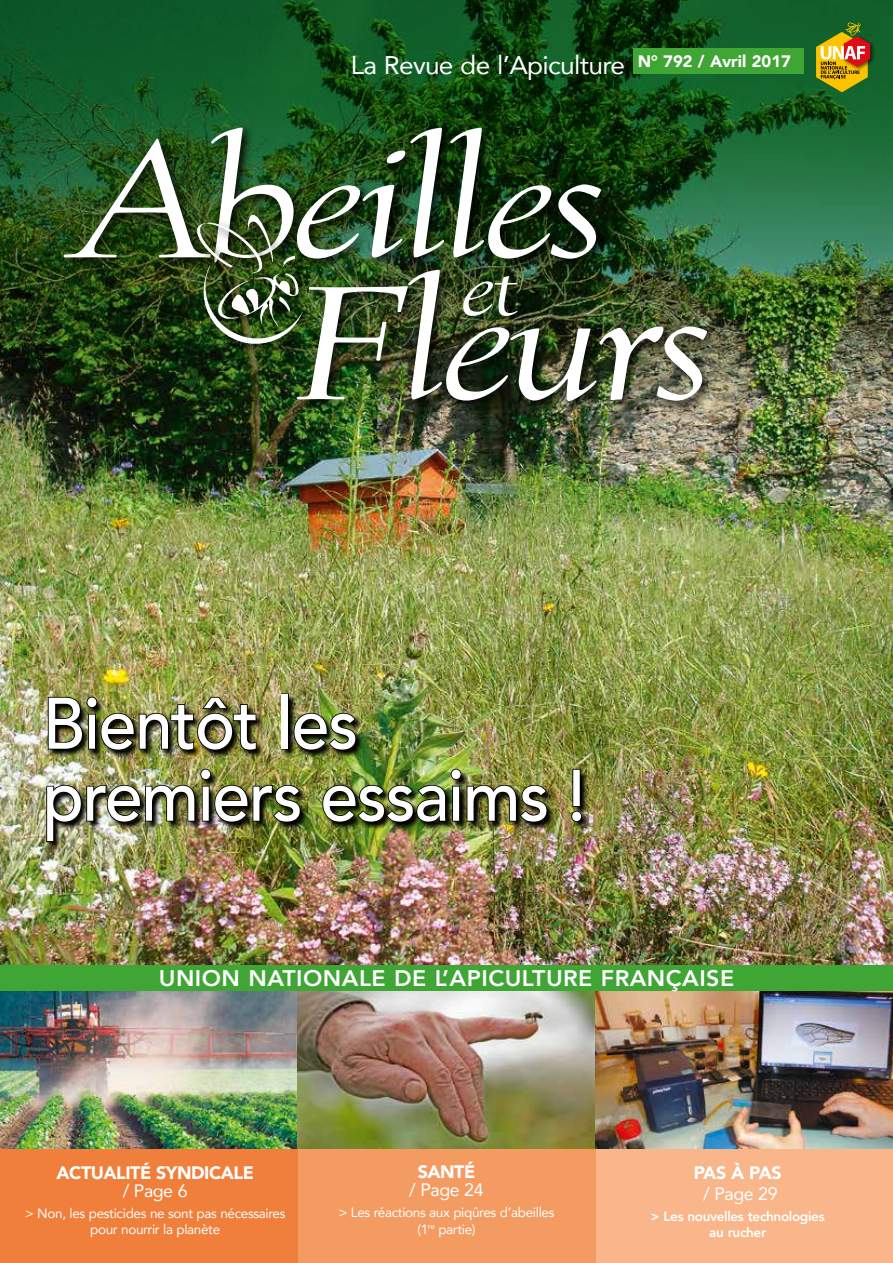
<style>
.page{position:relative;width:893px;height:1263px;background:#fff}
.page>*{position:absolute;margin:0;border:0;box-sizing:border-box;transform-origin:0 0}
.t1{font:500 72px/72px "Avenir";letter-spacing:-.02em;color:#fff;scale:.94 1}
.t2{font:25.5px "Avenir";letter-spacing:-.025em;color:#fff}
.t3{font:800 22.5px "Avenir";letter-spacing:.02em;color:#fff}
.t4{font:900 18px "Avenir";letter-spacing:-.025em;color:#fff}
.t5{font:18px "Avenir";letter-spacing:-.025em;color:#fff}
.t6{font:900 16.5px "Avenir";color:#fff}
.t7{font:13.5px/16.5px "Avenir";letter-spacing:-.025em;color:#fff;text-align:center}
.t8{font:800 13.5px/16.5px "Avenir";letter-spacing:-.025em;color:#fff;text-align:center}
</style>
<div class="page">
<img style="left:0;top:425px;width:893px;height:540px">
<img style="left:0;top:0;width:893px;height:425px">
<div style="left:595px;top:1148px;width:298px;height:115px;background:#f8b68a"></div>
<div style="left:0;top:1148px;width:298px;height:115px;background:#f07f3c"></div>
<img style="left:46px;top:693px;width:544px;height:158px">
<img style="left:47px;top:696px;width:210px;height:55px">
<div style="left:281px;top:693px;width:8px;height:56px;border:2px solid #000"></div>
<img style="left:293px;top:712px;width:64px;height:39px">
<img style="left:45px;top:768px;width:257px;height:75px">
<img style="left:321px;top:768px;width:227px;height:55px">
<svg style="left:570px;top:768px;width:13px;height:55px"></svg>
<div style="left:298px;top:1148px;width:297px;height:115px;background:#f49b62"></div>
<img style="left:0;top:991px;width:298px;height:157px">
<img style="left:298px;top:991px;width:297px;height:157px">
<img style="left:595px;top:991px;width:298px;height:157px">
<div style="left:0;top:965px;width:893px;height:26px;background:#3fa535"></div>
<div style="left:60px;top:123px;width:554px;height:152px;background:#000;opacity:.87"></div>
<img style="left:64px;top:128px;width:537px;height:134px">
<div style="left:293px;top:265px;width:426px;height:149px;background:#000;opacity:.87"></div>
<img style="left:297px;top:270px;width:410px;height:131px">
<div style="left:193px;top:211px;width:121px;height:146px;background:#000;opacity:.87"></div>
<img style="left:196px;top:213px;width:112px;height:136px">
<div style="left:634px;top:48px;width:170px;height:26px;background:#3fa535"></div>
<img style="left:870px;top:33px;width:6px;height:39px">
<svg style="left:816px;top:23px;width:54px;height:69px;background:#9d8627"></svg>
<h2 class="t2" style="left:351px;top:45px;width:276px">La Revue de l’Apiculture</h2>
<p class="t6" style="left:638px;top:47px;width:155px">N° 792 / Avril 2017</p>
<h1 class="t1" style="left:43px;top:684px;width:580px">Bientôt les premiers essaims !</h1>
<h3 class="t3" style="left:159px;top:961px;width:577px">UNION NATIONALE DE L’APICULTURE FRANÇAISE</h3>
<h3 class="t4" style="left:56px;top:1157px;width:199px">ACTUALITÉ SYNDICALE</h3>
<h3 class="t5" style="left:123px;top:1176px;width:66px">/ Page 6</h3>
<p class="t7" style="left:25px;top:1204px;width:262px">&gt; Non, les pesticides ne sont pas nécessaires pour nourrir la planète</p>
<h3 class="t4" style="left:418px;top:1157px;width:59px">SANTÉ</h3>
<h3 class="t5" style="left:409px;top:1176px;width:76px">/ Page 24</h3>
<p class="t7" style="left:338px;top:1204px;width:218px">&gt; Les réactions aux piqûres d’abeilles (1<sup>re</sup> partie)</p>
<h3 class="t4" style="left:694px;top:1157px;width:89px">PAS À PAS</h3>
<h3 class="t5" style="left:703px;top:1179px;width:76px">/ Page 29</h3>
<p class="t8" style="left:651px;top:1208px;width:175px">&gt; Les nouvelles technologies au rucher</p>
</div>
